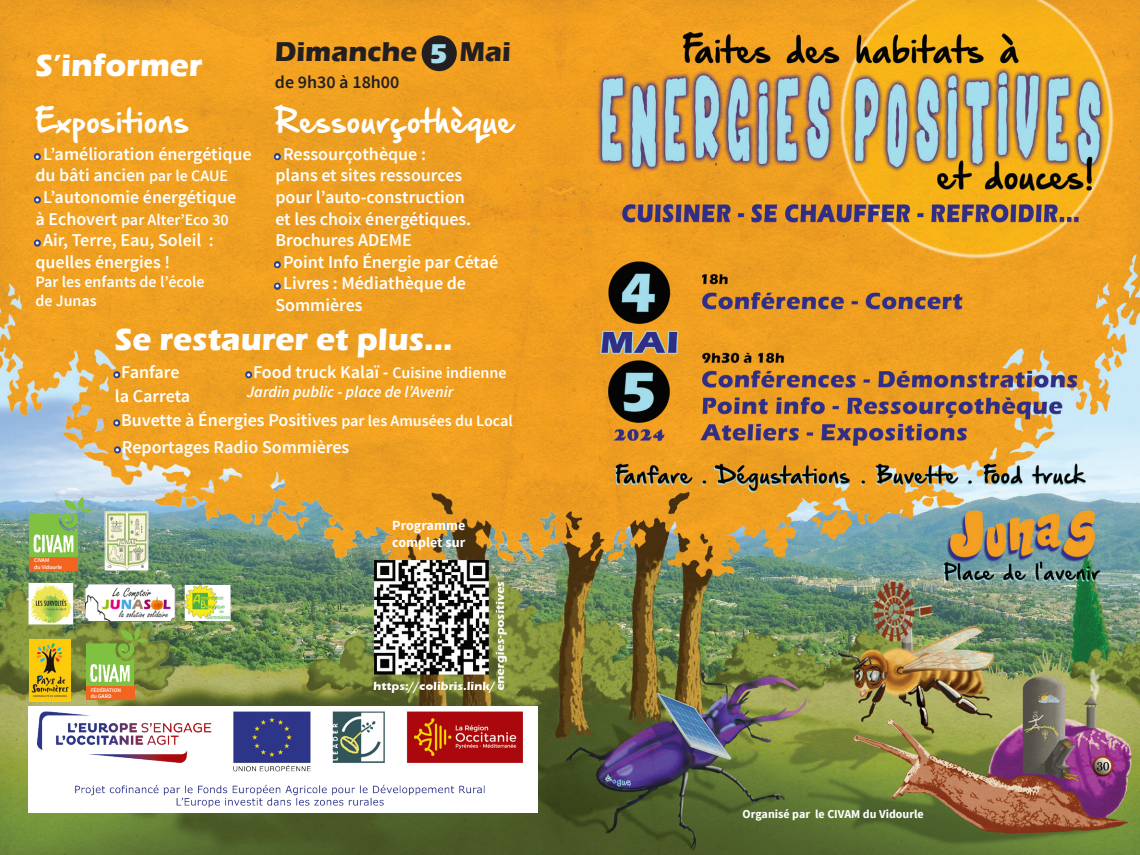
<style>
.page{position:relative;width:1140px;height:855px;background:#fff}
.page>*{position:absolute;margin:0;border:0;box-sizing:border-box;transform-origin:0 0}
.t1{font:700 32px "Eras ITC";color:#fff}
.t2{font:28px "Hand Of Sean Demo";color:#fff}
.t3{font:700 28px "Eras ITC";color:#231f20}
.t4{font:600 18px/21.6px "Source Sans Pro";color:#fff}
.t5{font:600 18px "Source Sans Pro";color:#231f20}
.t6{font:600 16px "Source Sans Pro";color:#fff}
.t7{font:italic 600 16px "Source Sans Pro";color:#fff}
.t8{font:700 14px "Source Sans Pro";color:#fff}
.t9{font:700 12px "Source Sans Pro";color:#fff}
.t10{font:600 5.6px/6.6px "Source Sans Pro";color:#fff}
.s1{color:#a7ddea}
.s2{font-size:12px}
.s3{font-size:16px}
.s4{font-size:18px}
</style>
<div class="page">
<img style="left:0;top:0;width:1140px;height:855px">
<img style="left:28px;top:706px;width:510px;height:107px">
<img style="left:28px;top:583px;width:49px;height:42px">
<img style="left:82px;top:585px;width:95px;height:37px">
<img style="left:184px;top:585px;width:78px;height:35px">
<div style="left:86px;top:686px;width:48px;height:14px;background:#f36421"></div>
<svg style="left:86px;top:627px;width:61px;height:59px;background:#8cb253"></svg>
<img style="left:29px;top:639px;width:42px;height:63px">
<div style="left:29px;top:557px;width:49px;height:14px;background:#f36421"></div>
<svg style="left:29px;top:497px;width:42px;height:60px;background:#97c784"></svg>
<img style="left:71px;top:495px;width:91px;height:83px">
<svg style="left:31px;top:150px;width:13px;height:13px"></svg>
<svg style="left:31px;top:193px;width:13px;height:14px"></svg>
<svg style="left:31px;top:236px;width:13px;height:14px"></svg>
<svg style="left:270px;top:150px;width:14px;height:13px"></svg>
<svg style="left:270px;top:258px;width:14px;height:13px"></svg>
<svg style="left:270px;top:279px;width:14px;height:14px"></svg>
<svg style="left:110px;top:368px;width:14px;height:14px"></svg>
<svg style="left:242px;top:368px;width:13px;height:14px"></svg>
<svg style="left:110px;top:416px;width:14px;height:14px"></svg>
<div style="left:421px;top:35px;width:36px;height:36px;background:#231f20;border-radius:50%"></div>
<svg style="left:111px;top:443px;width:13px;height:14px"></svg>
<p class="t3" style="left:275px;top:35px;width:238px">Dimanche <span class="s1">5</span> Mai</p>
<p class="t5" style="left:275px;top:71px;width:126px">de 9h30 à 18h00</p>
<p class="t1" style="left:35px;top:47px;width:169px">S’informer</p>
<p class="t2" style="left:35px;top:107px;width:155px">Expositions</p>
<p class="t4" style="left:35px;top:143px;width:218px"><span class="s2">•</span> L’amélioration énergétique du bâti ancien <span class="s3">par le CAUE</span></p>
<p class="t4" style="left:35px;top:187px;width:202px"><span class="s2">•</span> L’autonomie énergétique</p>
<p class="t6" style="left:35px;top:209px;width:195px"><span class="s4">à Echovert</span> par Alter’Eco 30</p>
<p class="t4" style="left:35px;top:230px;width:180px"><span class="s2">•</span> Air, Terre, Eau, Soleil :</p>
<p class="t4" style="left:35px;top:251px;width:136px">quelles énergies !</p>
<p class="t6" style="left:35px;top:271px;width:171px">Par les enfants de l’école</p>
<p class="t6" style="left:35px;top:291px;width:63px">de Junas</p>
<p class="t2" style="left:275px;top:107px;width:240px">Ressourçothèque</p>
<p class="t4" style="left:275px;top:143px;width:152px"><span class="s2">•</span> Ressourçothèque :</p>
<p class="t4" style="left:275px;top:165px;width:188px">plans et sites ressources</p>
<p class="t4" style="left:275px;top:187px;width:191px">pour l’auto-construction</p>
<p class="t4" style="left:275px;top:208px;width:197px">et les choix énergétiques.</p>
<p class="t4" style="left:275px;top:230px;width:138px">Brochures ADEME</p>
<p class="t4" style="left:275px;top:251px;width:224px"><span class="s2">•</span> Point Info Énergie par Cétaé</p>
<p class="t4" style="left:275px;top:273px;width:192px"><span class="s2">•</span> Livres : Médiathèque de<br>Sommières</p>
<p class="t1" style="left:115px;top:321px;width:339px">Se restaurer et plus...</p>
<p class="t4" style="left:115px;top:361px;width:66px"><span class="s2">•</span> Fanfare</p>
<p class="t4" style="left:115px;top:385px;width:77px">la Carreta</p>
<p class="t4" style="left:247px;top:361px;width:261px"><span class="s2">•</span> Food truck Kalaï - <span class="s3">Cuisine indienne</span></p>
<p class="t7" style="left:247px;top:382px;width:208px">Jardin public - place de l’Avenir</p>
<p class="t4" style="left:115px;top:410px;width:399px"><span class="s2">•</span> Buvette à Énergies Positives <span class="s3">par les Amusées du Local</span></p>
<p class="t10" style="left:34px;top:557px;width:29px">CIVAM<br>du Vidourle</p>
<p class="t4" style="left:115px;top:437px;width:235px"><span class="s2">•</span> Reportages Radio Sommières</p>
<p class="t8" style="left:392px;top:516px;width:75px">Programme</p>
<p class="t8" style="left:392px;top:533px;width:74px">complet sur</p>
<p class="t10" style="left:91px;top:686px;width:32px">FÉDÉRATION du GARD</p>
<p class="t9" style="left:742px;top:806px;width:183px">Organisé par le CIVAM du Vidourle</p>
</div>
